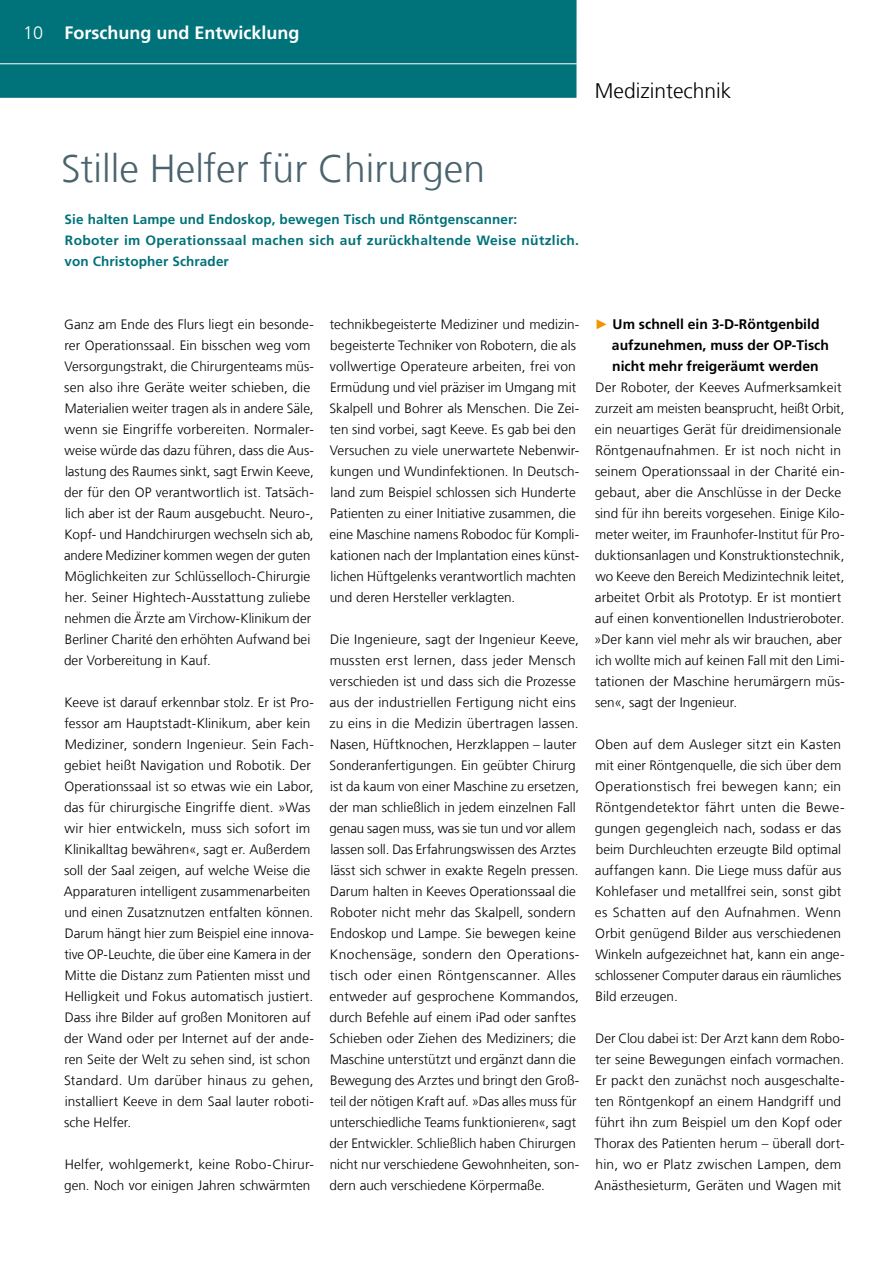
<style>
.page{position:relative;width:893px;height:1263px;background:#fff}
.page>*{position:absolute;margin:0;border:0;box-sizing:border-box;transform-origin:0 0}
.t1{font:300 39px "Frutiger LT Com";color:#4b636e}
.t2{font:300 21px "Frutiger LT Com";color:#000}
.t3{font:700 18px "Frutiger LT Com";color:#fff}
.t4{font:700 13.95px/21px "Frutiger LT Com";color:#000}
.t5{font:300 13.5px/21px "Frutiger LT Com";letter-spacing:.005em;color:#000}
.t6{font:700 13.5px/21px "Frutiger LT Com";letter-spacing:.01em;color:#007279}
.s1{font-weight:300}
.s2{font-family:"Franklin Gothic";font-weight:800;color:#f39400}
</style>
<div class="page">
<div style="left:0;top:0;width:577px;height:98px;background:#007279"></div>
<hr style="left:0;top:63px;width:893px;height:1px;background:#fff">
<h3 class="t3" style="left:23px;top:22px;width:278px"><span class="s1">10</span> Forschung und Entwicklung</h3>
<h2 class="t2" style="left:595px;top:78px;width:138px">Medizintechnik</h2>
<h1 class="t1" style="left:61px;top:146px;width:425px">Stille Helfer für Chirurgen</h1>
<p class="t6" style="left:65px;top:209px;width:516px">Sie halten Lampe und Endoskop, bewegen Tisch und Röntgenscanner:<br>Roboter im Operationssaal machen sich auf zurückhaltende Weise nützlich. von Christopher Schrader</p>
<p class="t5" style="left:64px;top:314px;width:251px">Ganz am Ende des Flurs liegt ein besonde&shy;rer Operationssaal. Ein bisschen weg vom Versorgungstrakt, die Chirurgenteams müs&shy;sen also ihre Geräte weiter schieben, die Materialien weiter tragen als in andere Säle, wenn sie Eingriffe vorbereiten. Normaler&shy;weise würde das dazu führen, dass die Aus&shy;lastung des Raumes sinkt, sagt Erwin Keeve, der für den OP verantwortlich ist. Tatsäch&shy;lich aber ist der Raum ausgebucht. Neuro-, Kopf- und Handchirurgen wechseln sich ab, andere Mediziner kommen wegen der guten Möglichkeiten zur Schlüsselloch-Chirurgie her. Seiner Hightech-Ausstattung zuliebe nehmen die Ärzte am Virchow-Klinikum der Berliner Charité den erhöhten Aufwand bei der Vorbereitung in Kauf.</p>
<p class="t5" style="left:64px;top:692px;width:252px">Keeve ist darauf erkennbar stolz. Er ist Pro&shy;fessor am Hauptstadt-Klinikum, aber kein Mediziner, sondern Ingenieur. Sein Fach&shy;gebiet heißt Navigation und Robotik. Der Operationssaal ist so etwas wie ein Labor, das für chirurgische Eingriffe dient. »Was wir hier entwickeln, muss sich sofort im Klinikalltag bewähren«, sagt er. Außerdem soll der Saal zeigen, auf welche Weise die Apparaturen intelligent zusammenarbeiten und einen Zusatznutzen entfalten können.<br>Darum hängt hier zum Beispiel eine innova&shy;tive OP-Leuchte, die über eine Kamera in der Mitte die Distanz zum Patienten misst und Helligkeit und Fokus automatisch justiert.<br>Dass ihre Bilder auf großen Monitoren auf der Wand oder per Internet auf der ande&shy;ren Seite der Welt zu sehen sind, ist schon Standard. Um darüber hinaus zu gehen, installiert Keeve in dem Saal lauter roboti&shy;sche Helfer.</p>
<p class="t5" style="left:64px;top:1154px;width:251px">Helfer, wohlgemerkt, keine Robo-Chirur&shy;gen. Noch vor einigen Jahren schwärmten</p>
<p class="t5" style="left:329px;top:314px;width:251px">technikbegeisterte Mediziner und medizin&shy;begeisterte Techniker von Robotern, die als vollwertige Operateure arbeiten, frei von Ermüdung und viel präziser im Umgang mit Skalpell und Bohrer als Menschen. Die Zei&shy;ten sind vorbei, sagt Keeve. Es gab bei den Versuchen zu viele unerwartete Nebenwir&shy;kungen und Wundinfektionen. In Deutsch&shy;land zum Beispiel schlossen sich Hunderte Patienten zu einer Initiative zusammen, die eine Maschine namens Robodoc für Kompli&shy;kationen nach der Implantation eines künst&shy;lichen Hüftgelenks verantwortlich machten und deren Hersteller verklagten.</p>
<p class="t5" style="left:329px;top:629px;width:251px">Die Ingenieure, sagt der Ingenieur Keeve, mussten erst lernen, dass jeder Mensch verschieden ist und dass sich die Prozesse aus der industriellen Fertigung nicht eins zu eins in die Medizin übertragen lassen.<br>Nasen, Hüftknochen, Herzklappen – lauter Sonderanfertigungen. Ein geübter Chirurg ist da kaum von einer Maschine zu ersetzen, der man schließlich in jedem einzelnen Fall genau sagen muss, was sie tun und vor allem lassen soll. Das Erfahrungswissen des Arztes lässt sich schwer in exakte Regeln pressen.<br>Darum halten in Keeves Operationssaal die Roboter nicht mehr das Skalpell, sondern Endoskop und Lampe. Sie bewegen keine Knochensäge, sondern den Operations&shy;tisch oder einen Röntgenscanner. Alles entweder auf gesprochene Kommandos, durch Befehle auf einem iPad oder sanftes Schieben oder Ziehen des Mediziners; die Maschine unterstützt und ergänzt dann die Bewegung des Arztes und bringt den Groß&shy;teil der nötigen Kraft auf. »Das alles muss für unterschiedliche Teams funktionieren«, sagt der Entwickler. Schließlich haben Chirurgen nicht nur verschiedene Gewohnheiten, son&shy;dern auch verschiedene Körpermaße.</p>
<p class="t4" style="left:612px;top:314px;width:219px;text-indent:-17px"><span class="s2">►</span> Um schnell ein 3-D-Röntgenbild aufzunehmen, muss der OP-Tisch nicht mehr freigeräumt werden</p>
<p class="t5" style="left:594px;top:377px;width:252px">Der Roboter, der Keeves Aufmerksamkeit zurzeit am meisten beansprucht, heißt Orbit, ein neuartiges Gerät für dreidimensionale Röntgenaufnahmen. Er ist noch nicht in seinem Operationssaal in der Charité ein&shy;gebaut, aber die Anschlüsse in der Decke sind für ihn bereits vorgesehen. Einige Kilo&shy;meter weiter, im Fraunhofer-Institut für Pro&shy;duktionsanlagen und Konstruktionstechnik, wo Keeve den Bereich Medizintechnik leitet, arbeitet Orbit als Prototyp. Er ist montiert auf einen konventionellen Industrieroboter. »Der kann viel mehr als wir brauchen, aber ich wollte mich auf keinen Fall mit den Limi&shy;tationen der Maschine herumärgern müs&shy;sen«, sagt der Ingenieur.</p>
<p class="t5" style="left:595px;top:734px;width:251px">Oben auf dem Ausleger sitzt ein Kasten mit einer Röntgenquelle, die sich über dem Operationstisch frei bewegen kann; ein Röntgendetektor fährt unten die Bewe&shy;gungen gegengleich nach, sodass er das beim Durchleuchten erzeugte Bild optimal auffangen kann. Die Liege muss dafür aus Kohlefaser und metallfrei sein, sonst gibt es Schatten auf den Aufnahmen. Wenn Orbit genügend Bilder aus verschiedenen Winkeln aufgezeichnet hat, kann ein ange&shy;schlossener Computer daraus ein räumliches Bild erzeugen.</p>
<p class="t5" style="left:594px;top:1028px;width:252px">Der Clou dabei ist: Der Arzt kann dem Robo&shy;ter seine Bewegungen einfach vormachen.<br>Er packt den zunächst noch ausgeschalte&shy;ten Röntgenkopf an einem Handgriff und führt ihn zum Beispiel um den Kopf oder Thorax des Patienten herum – überall dort&shy;hin, wo er Platz zwischen Lampen, dem Anästhesieturm, Geräten und Wagen mit</p>
</div>
